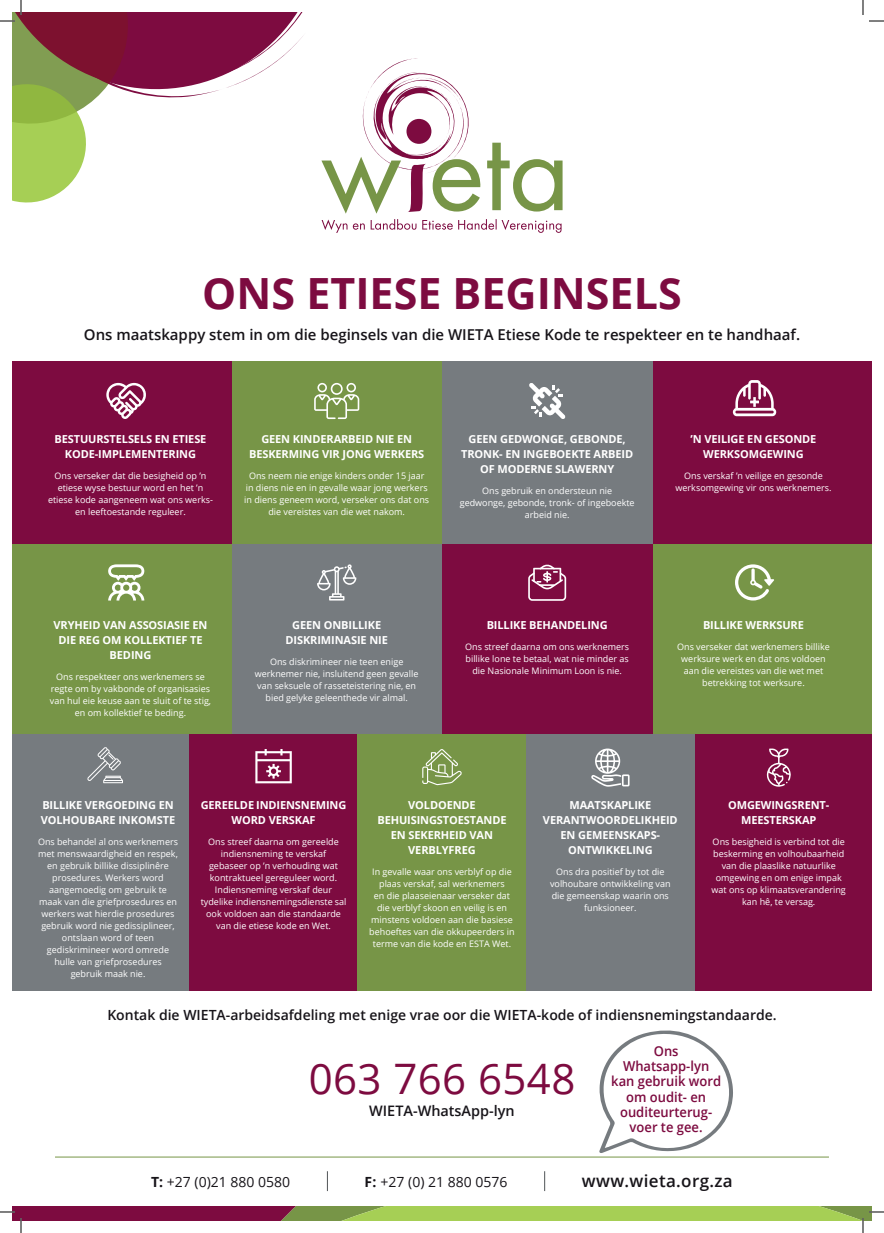
<style>
.page{position:relative;width:884px;height:1233px;background:#fff}
.page>*{position:absolute;margin:0;border:0;box-sizing:border-box;transform-origin:0 0}
.t1{font:700 43px "Open Sans";color:#7d0b40}
.t2{font:42px "Open Sans";letter-spacing:.01em;color:#7d0b40}
.t3{font:600 17px "Open Sans";letter-spacing:.02em;color:#171419}
.t4{font:600 15px "Open Sans";color:#171419}
.t5{font:600 14.5px "Open Sans";color:#171419}
.t6{font:600 14px "Open Sans";color:#171419}
.t7{font:14px "Open Sans";color:#171419}
.t8{font:600 13.7px/15.4px "Open Sans";color:#7d0b40;text-align:center;scale:.95 1}
.t9{font:700 11px/15px "Open Sans";letter-spacing:-.01em;color:#fff;text-align:center}
.t10{font:9px/12px "Open Sans";color:#fff;text-align:center}
.s1{font-weight:700}
</style>
<div class="page">
<div style="left:189px;top:733px;width:169px;height:257px;background:#7d0b40"></div>
<div style="left:358px;top:733px;width:168px;height:257px;background:#779547"></div>
<div style="left:12px;top:733px;width:177px;height:257px;background:#767b7f"></div>
<div style="left:526px;top:733px;width:169px;height:257px;background:#767b7f"></div>
<div style="left:695px;top:733px;width:176px;height:257px;background:#7d0b40"></div>
<div style="left:652px;top:542px;width:219px;height:191px;background:#779547"></div>
<svg style="left:735px;top:564px;width:39px;height:36px"></svg>
<div style="left:442px;top:542px;width:210px;height:191px;background:#7d0b40"></div>
<svg style="left:528px;top:564px;width:38px;height:37px"></svg>
<div style="left:231px;top:542px;width:211px;height:191px;background:#767b7f"></div>
<svg style="left:317px;top:564px;width:39px;height:36px"></svg>
<div style="left:12px;top:542px;width:219px;height:191px;background:#779547"></div>
<svg style="left:108px;top:564px;width:36px;height:36px"></svg>
<div style="left:652px;top:361px;width:219px;height:183px;background:#7d0b40"></div>
<svg style="left:733px;top:380px;width:43px;height:36px"></svg>
<div style="left:442px;top:361px;width:210px;height:183px;background:#767b7f"></div>
<svg style="left:529px;top:383px;width:36px;height:36px"></svg>
<div style="left:231px;top:361px;width:211px;height:183px;background:#779547"></div>
<svg style="left:314px;top:383px;width:45px;height:36px"></svg>
<div style="left:12px;top:361px;width:219px;height:183px;background:#7d0b40"></div>
<svg style="left:106px;top:383px;width:40px;height:36px"></svg>
<svg style="left:255px;top:749px;width:37px;height:34px"></svg>
<svg style="left:87px;top:747px;width:36px;height:36px"></svg>
<svg style="left:591px;top:748px;width:38px;height:39px"></svg>
<svg style="left:422px;top:749px;width:40px;height:36px"></svg>
<svg style="left:767px;top:748px;width:24px;height:39px"></svg>
<svg style="left:327px;top:1171px;width:1px;height:20px"></svg>
<svg style="left:544px;top:1171px;width:1px;height:20px"></svg>
<hr style="left:55px;top:1156px;width:774px;height:1px;background:#779547">
<svg style="left:594px;top:1030px;width:143px;height:128px"></svg>
<svg style="left:0;top:0;width:562px;height:233px"></svg>
<svg style="left:862px;top:0;width:22px;height:22px"></svg>
<svg style="left:0;top:1206px;width:884px;height:27px"></svg>
<h1 class="t1" style="left:202px;top:263px;width:481px">ONS ETIESE BEGINSELS</h1>
<h3 class="t4" style="left:84px;top:324px;width:718px">Ons maatskappy stem in om die beginsels van die WIETA Etiese Kode te respekteer en te handhaaf.</h3>
<p class="t9" style="left:55px;top:432px;width:153px">BESTUURSTELSELS EN ETIESE<br>KODE-IMPLEMENTERING</p>
<p class="t10" style="left:48px;top:469px;width:166px">Ons verseker dat die besigheid op ’n etiese wyse bestuur word en het ’n etiese kode aangeneem wat ons werks&shy;en leeftoestande reguleer.</p>
<p class="t9" style="left:249px;top:432px;width:177px">GEEN KINDERARBEID NIE EN<br>BESKERMING VIR JONG WERKERS</p>
<p class="t10" style="left:244px;top:469px;width:186px">Ons neem nie enige kinders onder 15 jaar in diens nie en in gevalle waar jong werkers in diens geneem word, verseker ons dat ons die vereistes van die wet nakom.</p>
<p class="t9" style="left:461px;top:432px;width:174px">GEEN GEDWONGE, GEBONDE,<br>TRONK- EN INGEBOEKTE ARBEID<br>OF MODERNE SLAWERNY</p>
<p class="t10" style="left:460px;top:484px;width:176px">Ons gebruik en ondersteun nie gedwonge, gebonde, tronk- of ingeboekte arbeid nie.</p>
<p class="t9" style="left:54px;top:617px;width:155px">VRYHEID VAN ASSOSIASIE EN<br>DIE REG OM KOLLEKTIEF TE<br>BEDING</p>
<p class="t10" style="left:50px;top:670px;width:163px">Ons respekteer ons werknemers se regte om by vakbonde of organisasies van hul eie keuse aan te sluit of te stig, en om kollektief te beding.</p>
<p class="t9" style="left:286px;top:617px;width:104px">GEEN ONBILLIKE<br>DISKRIMINASIE NIE</p>
<p class="t10" style="left:255px;top:655px;width:165px">Ons diskrimineer nie teen enige werknemer nie, insluitend geen gevalle van seksuele of rasseteistering nie, en bied gelyke geleenthede vir almal.</p>
<p class="t9" style="left:487px;top:617px;width:123px">BILLIKE BEHANDELING</p>
<p class="t10" style="left:465px;top:640px;width:166px">Ons streef daarna om ons werknemers billike lone te betaal, wat nie minder as die Nasionale Minimum Loon is nie.</p>
<p class="t9" style="left:690px;top:432px;width:127px">’N VEILIGE EN GESONDE<br>WERKSOMGEWING</p>
<p class="t10" style="left:676px;top:469px;width:157px">Ons verskaf ’n veilige en gesonde werksomgewing vir ons werknemers.</p>
<p class="t9" style="left:703px;top:617px;width:102px">BILLIKE WERKSURE</p>
<p class="t10" style="left:677px;top:640px;width:154px">Ons verseker dat werknemers billike werksure werk en dat ons voldoen aan die vereistes van die wet met betrekking tot werksure.</p>
<p class="t9" style="left:41px;top:797px;width:136px;text-align:left">BILLIKE VERGOEDING EN<br>VOLHOUBARE INKOMSTE</p>
<p class="t10" style="left:38px;top:835px;width:141px">Ons behandel al ons werknemers met menswaardigheid en respek, en gebruik billike dissiplinêre prosedures. Werkers word aangemoedig om gebruik te maak van die griefprosedures en werkers wat hierdie prosedures gebruik word nie gedissiplineer, ontslaan word of teen gediskrimineer word omrede hulle van griefprosedures gebruik maak nie.</p>
<p class="t9" style="left:201px;top:797px;width:147px">GEREELDE INDIENSNEMING<br>WORD VERSKAF</p>
<p class="t10" style="left:201px;top:835px;width:147px">Ons streef daarna om gereelde indiensneming te verskaf gebaseer op ’n verhouding wat kontraktueel gereguleer word.<br>Indiensneming verskaf deur tydelike indiensnemingsdienste sal ook voldoen aan die standaarde van die etiese kode en Wet.</p>
<p class="t9" style="left:377px;top:797px;width:131px">VOLDOENDE<br>BEHUISINGSTOESTANDE<br>EN SEKERHEID VAN<br>VERBLYFREG</p>
<p class="t10" style="left:369px;top:865px;width:147px">In gevalle waar ons verblyf op die plaas verskaf, sal werknemers<br>en die plaaseienaar verseker dat die verblyf skoon en veilig is en minstens voldoen aan die basiese behoeftes van die okkupeerders in terme van die kode en ESTA Wet.</p>
<p class="t9" style="left:543px;top:797px;width:136px">MAATSKAPLIKE<br>VERANTWOORDELIKHEID<br>EN GEMEENSKAPS-<br>ONTWIKKELING</p>
<p class="t10" style="left:550px;top:865px;width:122px">Ons dra positief by tot die volhoubare ontwikkeling van die gemeenskap waarin ons funksioneer.</p>
<p class="t9" style="left:728px;top:797px;width:103px">OMGEWINGSRENT-<br>MEESTERSKAP</p>
<p class="t10" style="left:712px;top:835px;width:136px">Ons besigheid is verbind tot die beskerming en volhoubaarheid van die plaaslike natuurlike omgewing en om enige impak wat ons op klimaatsverandering kan hê, te versag.</p>
<h3 class="t6" style="left:107px;top:1005px;width:671px">Kontak die WIETA-arbeidsafdeling met enige vrae oor die WIETA-kode of indiensnemingstandaarde.</h3>
<h2 class="t2" style="left:309px;top:1050px;width:268px">063 766 6548</h2>
<h3 class="t5" style="left:369px;top:1100px;width:147px">WIETA-WhatsApp-lyn</h3>
<h3 class="t8" style="left:611px;top:1042px;width:117px">Ons<br>Whatsapp-lyn kan gebruik word om oudit- en ouditeurterug&shy;voer te gee.</h3>
<h3 class="t7" style="left:151px;top:1171px;width:141px"><span class="s1">T:</span> +27 (0)21 880 0580</h3>
<h3 class="t7" style="left:365px;top:1171px;width:144px"><span class="s1">F:</span> +27 (0) 21 880 0576</h3>
<h3 class="t3" style="left:582px;top:1168px;width:152px">www.wieta.org.za</h3>
</div>
